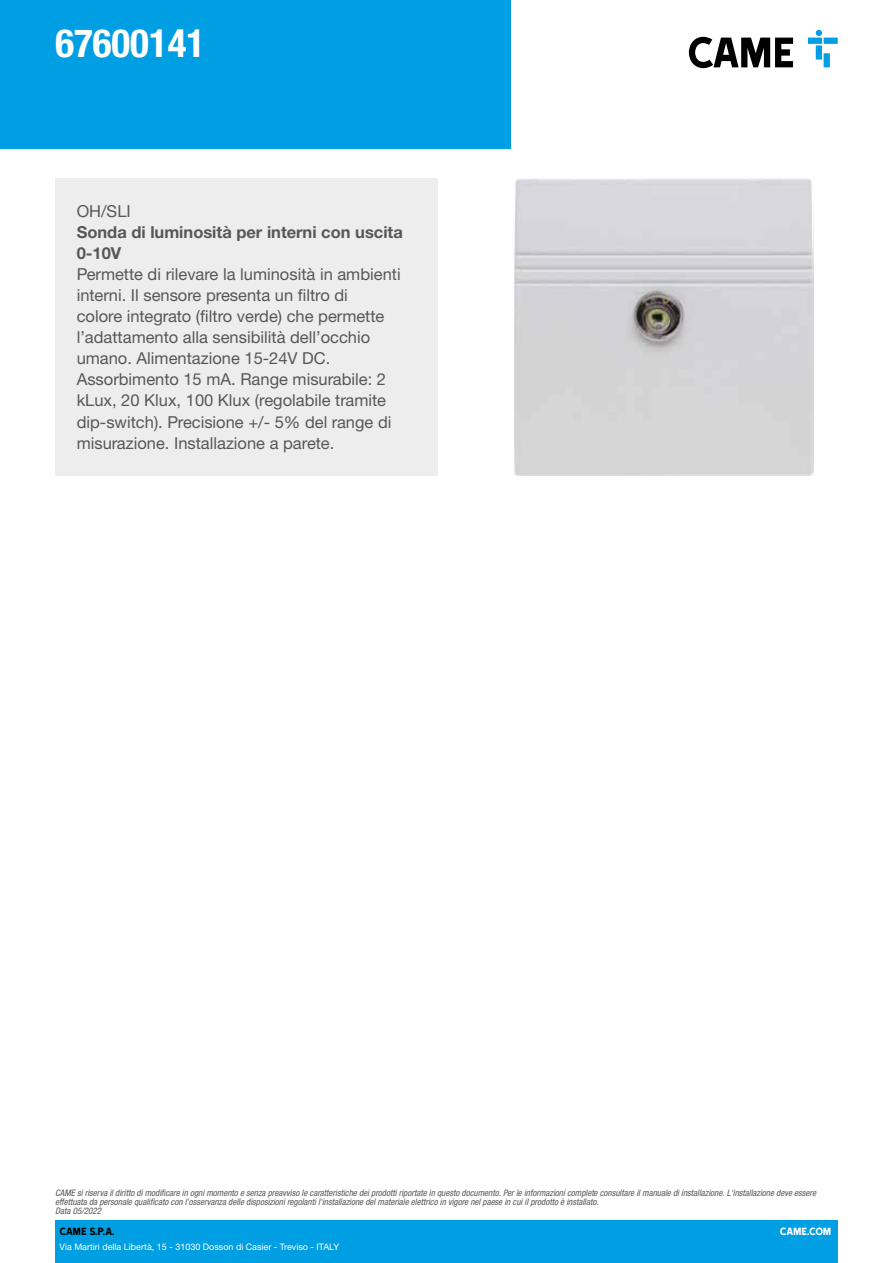
<style>
.page{position:relative;width:893px;height:1263px;background:#fff}
.page>*{position:absolute;margin:0;border:0;box-sizing:border-box;transform-origin:0 0}
.t1{font:700 condensed 39px "Helvetica Neue LTW1 G";color:#fff}
.t2{font:16.5px/21px "Helvetica Neue LTW1 G";color:#575756}
.t3{font:700 16.5px/21px "Helvetica Neue LTW1 G";color:#575756}
.t4{font:12px "Came Type";color:#000}
.t5{font:12px "Came Type";letter-spacing:-.025em;color:#fff}
.t6{font:italic condensed 9px/9px "Helvetica Neue LTW1 G";color:#575756}
.t7{font:9px "Helvetica Neue LTW1 G";color:#fff}
</style>
<div class="page">
<div style="left:55px;top:1220px;width:783px;height:43px;background:#009fe3"></div>
<div style="left:0;top:0;width:510px;height:149px;background:#009fe3"></div>
<svg style="left:689px;top:37px;width:104px;height:31px"></svg>
<svg style="left:808px;top:30px;width:30px;height:37px"></svg>
<div style="left:55px;top:178px;width:383px;height:298px;background:#ededed"></div>
<img style="left:514px;top:179px;width:299px;height:296px">
<h1 class="t1" style="left:55px;top:20px;width:151px">67600141</h1>
<h2 class="t2" style="left:77px;top:201px;width:56px">OH/SLI</h2>
<h2 class="t3" style="left:77px;top:222px;width:328px">Sonda di luminosità per interni con uscita<br>0-10V</h2>
<p class="t2" style="left:77px;top:264px;width:325px">Permette di rilevare la luminosità in ambienti interni. Il sensore presenta un filtro di<br>colore integrato (filtro verde) che permette l’adattamento alla sensibilità dell’occhio umano. Alimentazione 15-24V DC.<br>Assorbimento 15 mA. Range misurabile: 2 kLux, 20 Klux, 100 Klux (regolabile tramite dip-switch). Precisione +/- 5% del range di misurazione. Installazione a parete.</p>
<p class="t6" style="left:55px;top:1189px;width:762px">CAME si riserva il diritto di modificare in ogni momento e senza preavviso le caratteristiche dei prodotti riportate in questo documento. Per le informazioni complete consultare il manuale di installazione. L'installazione deve essere effettuata da personale qualificato con l'osservanza delle disposizioni regolanti l'installazione del materiale elettrico in vigore nel paese in cui il prodotto è installato.<br>Data 05/2022</p>
<h3 class="t4" style="left:60px;top:1225px;width:57px">CAME S.P.A.</h3>
<p class="t7" style="left:60px;top:1241px;width:281px">Via Martiri della Libertà, 15 - 31030 Dosson di Casier - Treviso - ITALY</p>
<h3 class="t5" style="left:780px;top:1225px;width:53px">CAME.COM</h3>
</div>
